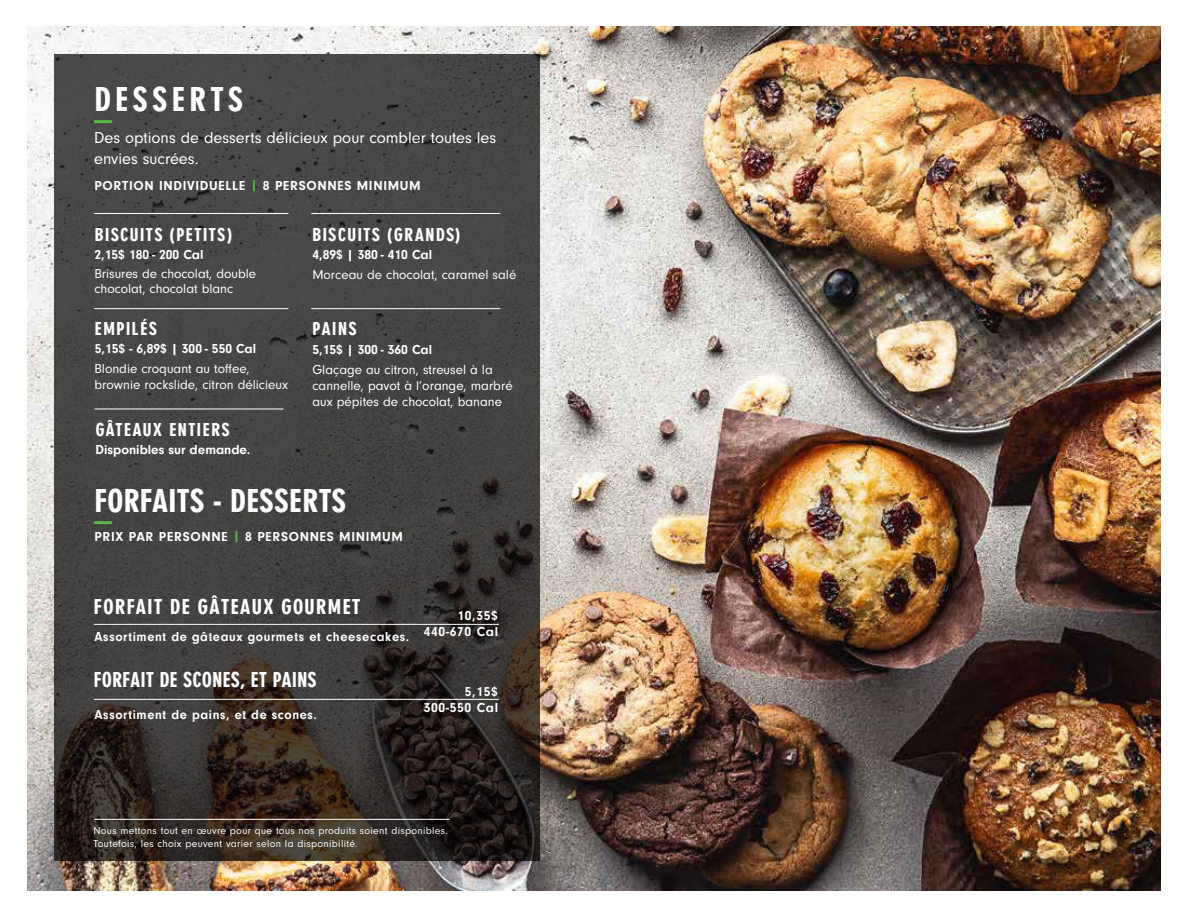
<style>
.page{position:relative;width:1188px;height:918px;background:#fff}
.page>*{position:absolute;margin:0;border:0;box-sizing:border-box;transform-origin:0 0}
.t1{font:900 36px "Neuzeit Gro Ext";letter-spacing:.1em;color:#fff}
.t2{font:900 34.5px "Neuzeit Gro Ext";letter-spacing:-.01em;color:#fff}
.t3{font:900 22.5px "Neuzeit Gro Ext";color:#fff;scale:.95 1}
.t4{font:900 22.5px "Neuzeit Gro Ext";letter-spacing:.025em;color:#fff}
.t5{font:900 19.5px "Neuzeit Gro Ext";letter-spacing:.05em;color:#fff}
.t6{font:16.5px/21px "Neuzeit Gro";color:#fff}
.t7{font:13.5px/16.2px "Neuzeit Gro";color:#fff}
.t8{font:700 13.5px/16.2px "Neuzeit Gro";letter-spacing:.05em;color:#fff;text-align:right}
.t9{font:700 13.5px "Neuzeit Gro";color:#fff}
.t10{font:700 13.5px "Neuzeit Gro";letter-spacing:.05em;color:#fff;scale:.95 1}
.t11{font:10.5px/13.5px "Neuzeit Gro";letter-spacing:.03em;color:#fff}
.s1{color:#58b947}
.s2{font-size:36px;color:#58b947}
</style>
<div class="page">
<img style="left:27px;top:26px;width:1134px;height:864px">
<svg style="left:54px;top:54px;width:486px;height:807px;background:#3f3d3b"></svg>
<hr style="left:94px;top:213px;width:194px;height:1px;background:#fff">
<hr style="left:94px;top:308px;width:194px;height:1px;background:#fff">
<hr style="left:311px;top:213px;width:189px;height:1px;background:#fff">
<hr style="left:311px;top:308px;width:189px;height:1px;background:#fff">
<hr style="left:94px;top:409px;width:190px;height:1px;background:#fff">
<hr style="left:94px;top:624px;width:405px;height:1px;background:#fff">
<hr style="left:94px;top:699px;width:405px;height:1px;background:#fff">
<hr style="left:94px;top:819px;width:355px;height:1px;background:#fff">
<h1 class="t1" style="left:94px;top:79px;width:151px">D<span class="s1">_</span>ESSERTS</h1>
<p class="t6" style="left:94px;top:127px;width:404px">Des options de desserts délicieux pour combler toutes les envies sucrées.</p>
<p class="t8" style="left:94px;top:178px;width:328px">PORTION INDIVIDUELLE <span class="s1">|</span> 8 PERSONNES MINIMUM</p>
<h3 class="t5" style="left:94px;top:224px;width:139px">BISCUITS (PETITS)</h3>
<p class="t9" style="left:94px;top:247px;width:110px">2,15$ 180 - 200 Cal</p>
<p class="t7" style="left:94px;top:266px;width:163px;line-height:15px">Brisures de chocolat, double chocolat, chocolat blanc</p>
<h3 class="t5" style="left:94px;top:318px;width:64px">EMPILÉS</h3>
<p class="t7" style="left:94px;top:361px;width:195px">Blondie croquant au toffee, brownie rockslide, citron délicieux</p>
<p class="t9" style="left:95px;top:341px;width:163px">5,15$ - 6,89$ | 300 - 550 Cal</p>
<h3 class="t5" style="left:95px;top:419px;width:136px">GÂTEAUX ENTIERS</h3>
<p class="t9" style="left:95px;top:442px;width:156px">Disponibles sur demande.</p>
<h3 class="t5" style="left:312px;top:224px;width:150px">BISCUITS (GRANDS)</h3>
<p class="t9" style="left:312px;top:247px;width:121px">4,89$ | 380 - 410 Cal</p>
<p class="t7" style="left:312px;top:267px;width:205px">Morceau de chocolat, caramel salé</p>
<h3 class="t5" style="left:312px;top:318px;width:46px">PAINS</h3>
<p class="t9" style="left:312px;top:342px;width:121px">5,15$ | 300 - 360 Cal</p>
<p class="t7" style="left:312px;top:361px;width:202px">Glaçage au citron, streusel à la cannelle, pavot à l’orange, marbré aux pépites de chocolat, banane</p>
<h2 class="t2" style="left:94px;top:482px;width:254px">F<span class="s2">_</span>ORFAITS - DESSERTS</h2>
<p class="t8" style="left:95px;top:529px;width:310px">PRIX PAR PERSONNE <span class="s1">|</span> 8 PERSONNES MINIMUM</p>
<h3 class="t4" style="left:93px;top:594px;width:269px">FORFAIT DE GÂTEAUX GOURMET</h3>
<p class="t10" style="left:94px;top:629px;width:333px">Assortiment de gâteaux gourmets et cheesecakes.</p>
<h3 class="t3" style="left:93px;top:668px;width:237px">FORFAIT DE SCONES, ET PAINS</h3>
<p class="t10" style="left:94px;top:707px;width:236px">Assortiment de pains, et de scones.</p>
<p class="t8" style="left:424px;top:608px;width:76px">10,35$<br>440-670 Cal</p>
<p class="t8" style="left:424px;top:683px;width:76px">5,15$<br>300-550 Cal</p>
<p class="t11" style="left:93px;top:824px;width:356px">Nous mettons tout en œuvre pour que tous nos produits soient disponibles.<br>Toutefois, les choix peuvent varier selon la disponibilité.</p>
</div>
